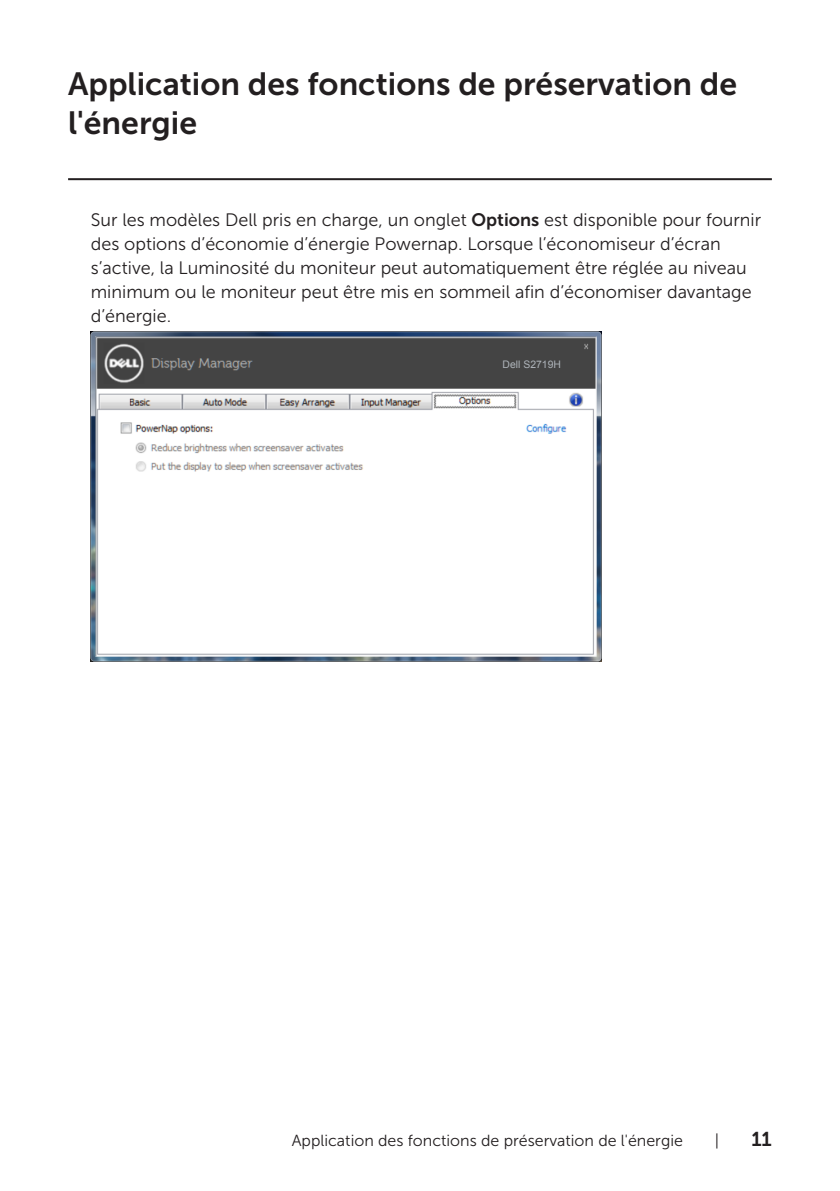
<style>
.page{position:relative;width:840px;height:1191px;background:#fff}
.page>*{position:absolute;margin:0;border:0;box-sizing:border-box;transform-origin:0 0}
.Head_1{font:32px/38.4px "Museo Sans For Dell 700";color:#231f20}
.t1{font:20px "Museo Sans For Dell 700";color:#231f20}
.Paragraph{font:18px/24px "Museo Sans For Dell 300";color:#231f20}
.t2{font:16px "Museo Sans For Dell 300";color:#231f20}
.t3{font:10.4px "Arial";color:#aeb4ba}
.s1{font-family:"Museo Sans For Dell 700"}
</style>
<div class="page">
<hr style="left:68px;top:178px;width:703px;height:2px;background:#231f20">
<img style="left:91px;top:331px;width:510px;height:330px">
<div style="left:500px;top:357px;width:89px;height:14px;background:#444"></div>
<p class="Head_1" style="left:68px;top:65px;width:670px">Application des fonctions de préservation de l'énergie</p>
<p class="Paragraph" style="left:91px;top:207px;width:671px">Sur les modèles Dell pris en charge, un onglet <span class="s1">Options</span> est disponible pour fournir des options d’économie d’énergie Powernap. Lorsque l’économiseur d’écran s’active, la Luminosité du moniteur peut automatiquement être réglée au niveau minimum ou le moniteur peut être mis en sommeil afin d’économiser davantage d’énergie.</p>
<p class="t3" style="left:502px;top:357px;width:60px">Dell S2719H</p>
<p class="t2" style="left:291px;top:1131px;width:392px">Application des fonctions de préservation de l'énergie</p>
<p class="t2" style="left:714px;top:1131px;width:6px">|</p>
<p class="t1" style="left:751px;top:1127px;width:22px">11</p>
</div>
